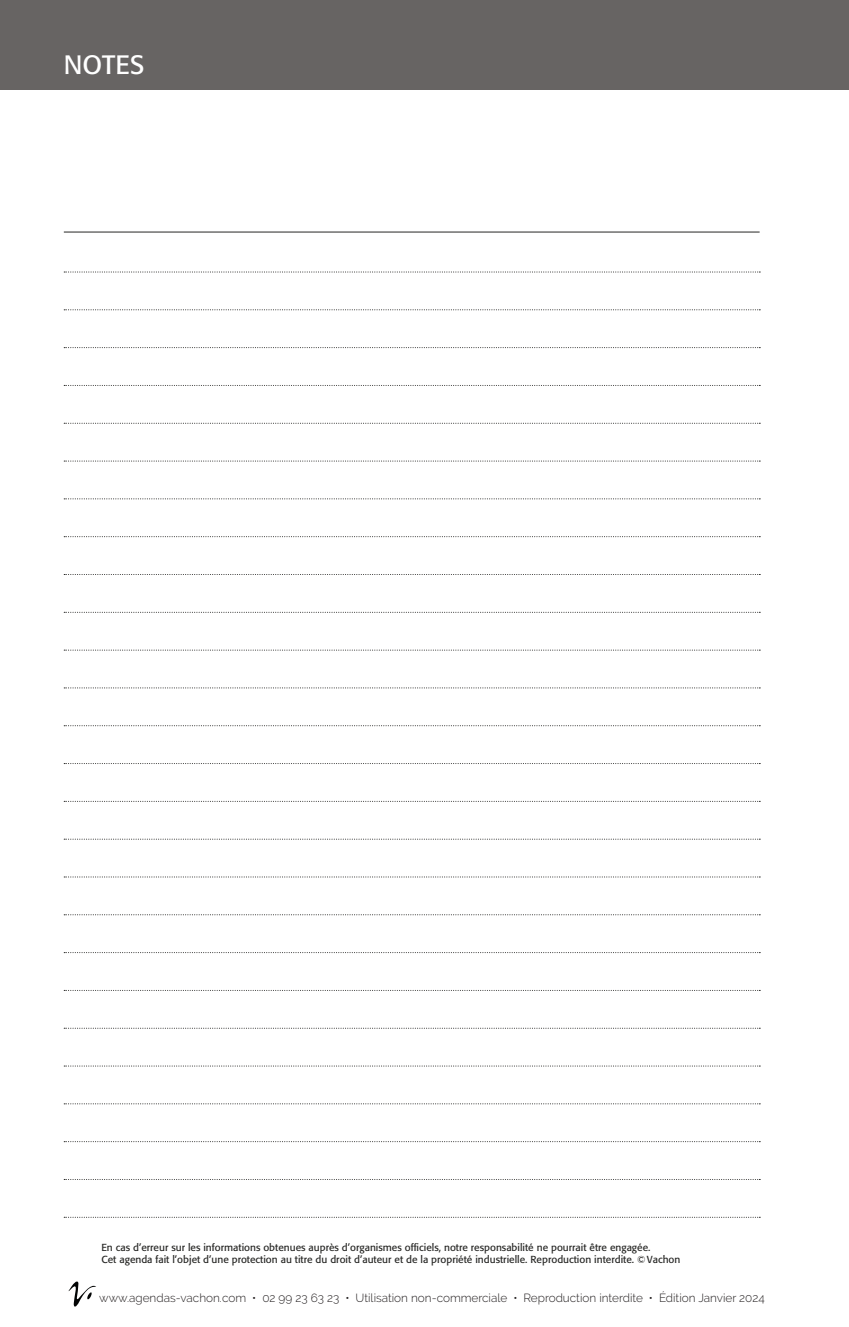
<style>
.page{position:relative;width:849px;height:1327px;background:#fff}
.page>*{position:absolute;margin:0;border:0;box-sizing:border-box;transform-origin:0 0}
.t1{font:26.32px "Formata";letter-spacing:.005em;color:#fff}
.t2{font:300 11.7px "Raleway";color:#231f20}
.t3{font:10.12px/12.4px "Formata";color:#262624}
</style>
<div class="page">
<svg style="left:68px;top:1281px;width:28px;height:26px"></svg>
<div style="left:0;top:0;width:848px;height:89px;background:#676463"></div>
<hr style="left:64px;top:232px;width:695px;height:1px;background:#262624">
<svg style="left:64px;top:272px;width:696px;height:1px"></svg>
<svg style="left:64px;top:309px;width:696px;height:1px"></svg>
<svg style="left:64px;top:347px;width:696px;height:1px"></svg>
<svg style="left:64px;top:385px;width:696px;height:1px"></svg>
<svg style="left:64px;top:423px;width:696px;height:1px"></svg>
<svg style="left:64px;top:461px;width:696px;height:1px"></svg>
<svg style="left:64px;top:498px;width:696px;height:1px"></svg>
<svg style="left:64px;top:536px;width:696px;height:1px"></svg>
<svg style="left:64px;top:574px;width:696px;height:1px"></svg>
<svg style="left:64px;top:612px;width:696px;height:1px"></svg>
<svg style="left:64px;top:650px;width:696px;height:1px"></svg>
<svg style="left:64px;top:687px;width:696px;height:1px"></svg>
<svg style="left:64px;top:725px;width:696px;height:1px"></svg>
<svg style="left:64px;top:763px;width:696px;height:1px"></svg>
<svg style="left:64px;top:801px;width:696px;height:1px"></svg>
<svg style="left:64px;top:839px;width:696px;height:1px"></svg>
<svg style="left:64px;top:876px;width:696px;height:1px"></svg>
<svg style="left:64px;top:914px;width:696px;height:1px"></svg>
<svg style="left:64px;top:952px;width:696px;height:1px"></svg>
<svg style="left:64px;top:990px;width:696px;height:1px"></svg>
<svg style="left:64px;top:1028px;width:696px;height:1px"></svg>
<svg style="left:64px;top:1065px;width:696px;height:1px"></svg>
<svg style="left:64px;top:1103px;width:696px;height:1px"></svg>
<svg style="left:64px;top:1141px;width:696px;height:1px"></svg>
<svg style="left:64px;top:1179px;width:696px;height:1px"></svg>
<svg style="left:64px;top:1217px;width:696px;height:1px"></svg>
<h1 class="t1" style="left:64px;top:48px;width:82px">NOTES</h1>
<p class="t3" style="left:101px;top:1241px;width:580px">En cas d’erreur sur les informations obtenues auprès d’organismes officiels, notre responsabilité ne pourrait être engagée.<br>Cet agenda fait l’objet d’une protection au titre du droit d’auteur et de la propriété industrielle. Reproduction interdite. ©Vachon</p>
<p class="t2" style="left:99px;top:1290px;width:667px">www.agendas-vachon.com • 02 99 23 63 23 • Utilisation non-commerciale • Reproduction interdite • Édition Janvier 2024</p>
</div>
